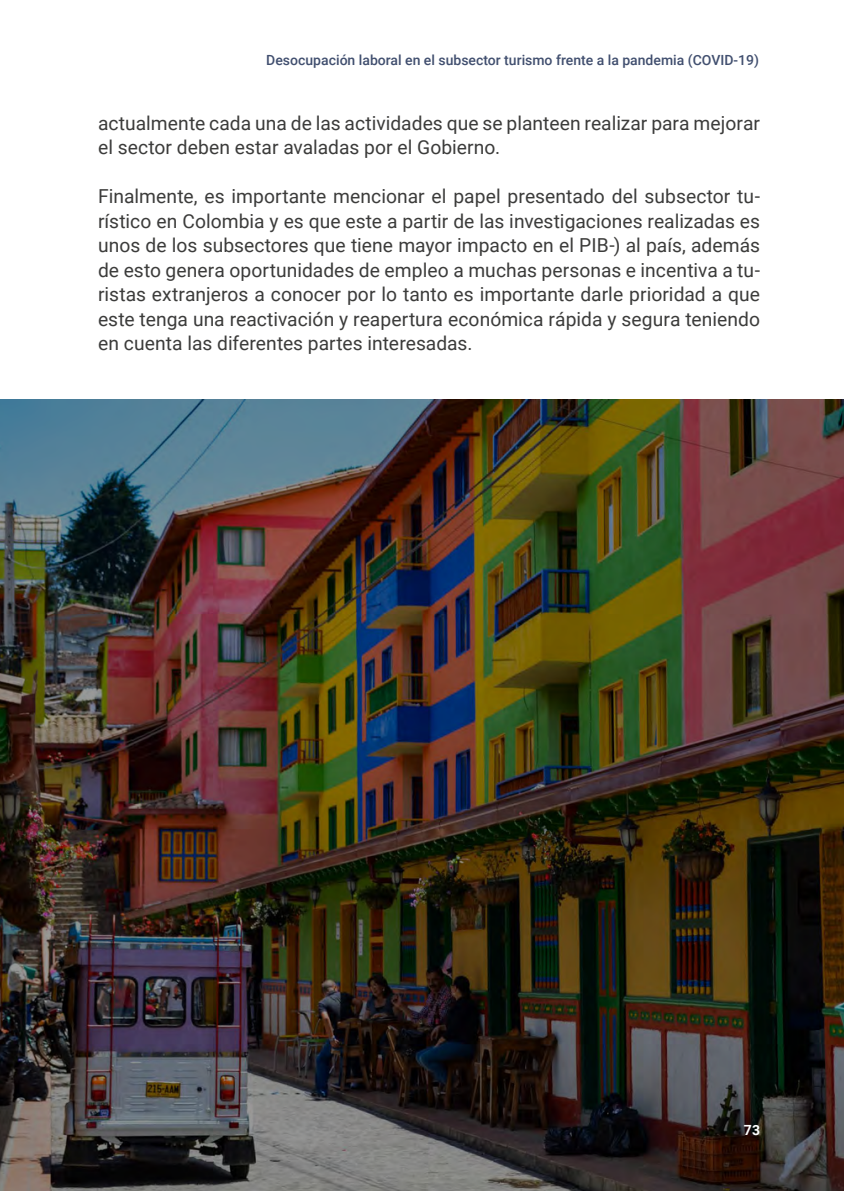
<style>
.page{position:relative;width:844px;height:1191px;background:#fff}
.page>*{position:absolute;margin:0;border:0;box-sizing:border-box;transform-origin:0 0}
.t1{font:19.25px/24.5px "Roboto";color:#3c3c3b}
.t2{font:500 14px "Roboto";color:#414f6f}
.t3{font:700 14px "Roboto";color:#fff}
</style>
<div class="page">
<img style="left:0;top:399px;width:843px;height:792px">
<p class="t2" style="left:266px;top:50px;width:494px">Desocupación laboral en el subsector turismo frente a la pandemia (COVID-19)</p>
<p class="t1" style="left:98px;top:110px;width:663px">actualmente cada una de las actividades que se planteen realizar para mejorar el sector deben estar avaladas por el Gobierno.</p>
<p class="t1" style="left:98px;top:183px;width:663px;text-align:justify">Finalmente, es importante mencionar el papel presentado del subsector tu&shy;rístico en Colombia y es que este a partir de las investigaciones realizadas es unos de los subsectores que tiene mayor impacto en el PIB-) al país, además de esto genera oportunidades de empleo a muchas personas e incentiva a tu&shy;ristas extranjeros a conocer por lo tanto es importante darle prioridad a que este tenga una reactivación y reapertura económica rápida y segura teniendo en cuenta las diferentes partes interesadas.</p>
<p class="t3" style="left:743px;top:1119px;width:18px">73</p>
</div>
